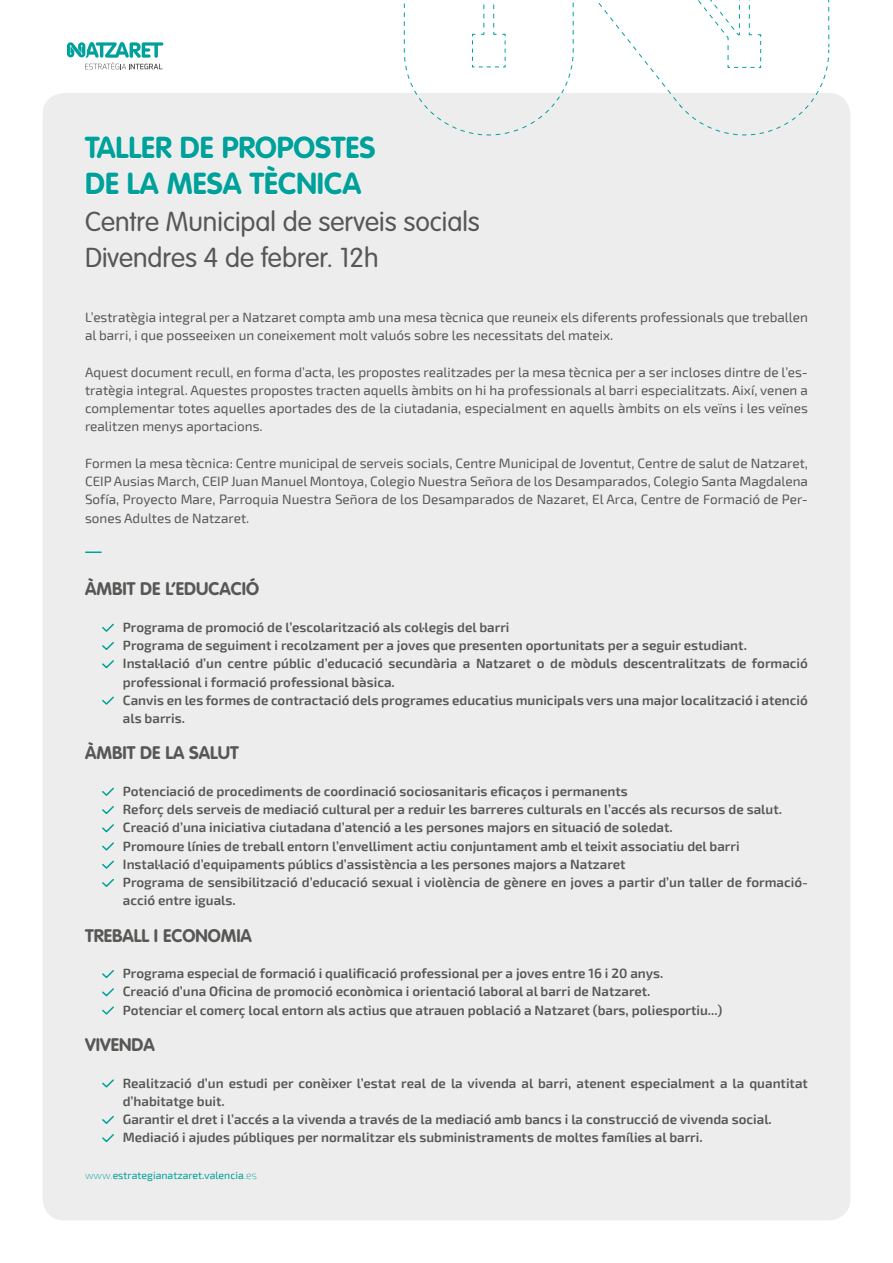
<style>
.page{position:relative;width:893px;height:1263px;background:#fff}
.page>*{position:absolute;margin:0;border:0;box-sizing:border-box;transform-origin:0 0}
.t1{font:700 30px "VAG Rounded";color:#00a19a}
.t2{font:300 27px "VAG Rounded";color:#575756}
.t3{font:700 18px "VAG Rounded";color:#575756}
.t4{font:600 13.5px/18.3px "Exo 2";color:#575756}
.t5{font:13.5px/18.1px "Exo 2";color:#575756;text-align:justify}
.t6{font:10.5px "Exo 2";color:#00a19a}
.s1{font-weight:200}
</style>
<div class="page">
<div style="left:43px;top:93px;width:807px;height:1127px;background:#ededed;border-radius:22px"></div>
<svg style="left:67px;top:42px;width:96px;height:27px"></svg>
<svg style="left:84px;top:136px;width:88px;height:23px"></svg>
<svg style="left:181px;top:136px;width:33px;height:22px"></svg>
<svg style="left:223px;top:136px;width:152px;height:23px"></svg>
<svg style="left:86px;top:173px;width:33px;height:22px"></svg>
<svg style="left:128px;top:172px;width:31px;height:23px"></svg>
<svg style="left:167px;top:172px;width:75px;height:23px"></svg>
<svg style="left:249px;top:166px;width:67px;height:29px"></svg>
<div style="left:318px;top:173px;width:5px;height:22px;border:1px solid #fff;border-radius:2px"></div>
<svg style="left:324px;top:172px;width:38px;height:23px"></svg>
<svg style="left:102px;top:623px;width:12px;height:9px"></svg>
<svg style="left:102px;top:642px;width:12px;height:8px"></svg>
<svg style="left:102px;top:660px;width:12px;height:9px"></svg>
<svg style="left:102px;top:696px;width:12px;height:9px"></svg>
<svg style="left:102px;top:787px;width:12px;height:9px"></svg>
<svg style="left:102px;top:806px;width:12px;height:8px"></svg>
<svg style="left:102px;top:824px;width:12px;height:9px"></svg>
<svg style="left:102px;top:842px;width:12px;height:9px"></svg>
<svg style="left:102px;top:860px;width:12px;height:9px"></svg>
<svg style="left:102px;top:878px;width:12px;height:9px"></svg>
<svg style="left:102px;top:970px;width:12px;height:9px"></svg>
<svg style="left:102px;top:988px;width:12px;height:9px"></svg>
<svg style="left:102px;top:1006px;width:12px;height:9px"></svg>
<svg style="left:102px;top:1079px;width:12px;height:9px"></svg>
<svg style="left:102px;top:1115px;width:12px;height:9px"></svg>
<svg style="left:102px;top:1134px;width:12px;height:9px"></svg>
<svg style="left:85px;top:551px;width:17px;height:2px"></svg>
<svg style="left:404px;top:0;width:426px;height:136px"></svg>
<p class="t1" style="left:85px;top:130px;width:292px">TALLER DE PROPOSTES</p>
<p class="t1" style="left:85px;top:166px;width:278px">DE LA MESA TÈCNICA</p>
<p class="t2" style="left:85px;top:206px;width:396px">Centre Municipal de serveis socials</p>
<p class="t2" style="left:85px;top:242px;width:295px">Divendres 4 de febrer. 12h</p>
<p class="t5" style="left:85px;top:308px;width:724px">L’estratègia integral per a Natzaret compta amb una mesa tècnica que reuneix els diferents professionals que treballen al barri, i que posseeixen un coneixement molt valuós sobre les necessitats del mateix.</p>
<p class="t5" style="left:85px;top:363px;width:724px">Aquest document recull, en forma d’acta, les propostes realitzades per la mesa tècnica per a ser incloses dintre de l’es&shy;tratègia integral. Aquestes propostes tracten aquells àmbits on hi ha professionals al barri especialitzats. Així, venen a complementar totes aquelles aportades des de la ciutadania, especialment en aquells àmbits on els veïns i les veïnes realitzen menys aportacions.</p>
<p class="t5" style="left:85px;top:454px;width:724px">Formen la mesa tècnica: Centre municipal de serveis socials, Centre Municipal de Joventut, Centre de salut de Natzaret, CEIP Ausias March, CEIP Juan Manuel Montoya, Colegio Nuestra Señora de los Desamparados, Colegio Santa Magdalena Sofía, Proyecto Mare, Parroquia Nuestra Señora de los Desamparados de Nazaret, El Arca, Centre de Formació de Per&shy;sones Adultes de Natzaret.</p>
<p class="t3" style="left:85px;top:578px;width:175px">ÀMBIT DE L’EDUCACIÓ</p>
<p class="t4" style="left:123px;top:618px;width:388px">Programa de promoció de l’escolarització als col·legis del barri</p>
<p class="t4" style="left:123px;top:636px;width:625px">Programa de seguiment i recolzament per a joves que presenten oportunitats per a seguir estudiant.</p>
<p class="t4" style="left:123px;top:655px;width:687px">Instal·lació d’un centre públic d’educació secundària a Natzaret o de mòduls descentralitzats de formació professional i formació professional bàsica.</p>
<p class="t4" style="left:123px;top:691px;width:687px">Canvis en les formes de contractació dels programes educatius municipals vers una major localització i atenció als barris.</p>
<p class="t3" style="left:85px;top:742px;width:155px">ÀMBIT DE LA SALUT</p>
<p class="t4" style="left:123px;top:782px;width:506px">Potenciació de procediments de coordinació sociosanitaris eficaços i permanents</p>
<p class="t4" style="left:123px;top:800px;width:661px">Reforç dels serveis de mediació cultural per a reduir les barreres culturals en l’accés als recursos de salut.</p>
<p class="t4" style="left:123px;top:819px;width:551px">Creació d’una iniciativa ciutadana d’atenció a les persones majors en situació de soledat.</p>
<p class="t4" style="left:123px;top:837px;width:618px">Promoure línies de treball entorn l’envelliment actiu conjuntament amb el teixit associatiu del barri</p>
<p class="t4" style="left:123px;top:855px;width:504px">Instal·lació d’equipaments públics d’assistència a les persones majors a Natzaret</p>
<p class="t4" style="left:123px;top:873px;width:686px">Programa de sensibilització d’educació sexual i violència de gènere en joves a partir d’un taller de formació&shy;acció entre iguals.</p>
<p class="t3" style="left:85px;top:925px;width:168px">TREBALL I ECONOMIA</p>
<p class="t4" style="left:123px;top:964px;width:542px">Programa especial de formació i qualificació professional per a joves entre 16 i 20 anys.</p>
<p class="t4" style="left:123px;top:983px;width:529px">Creació d’una Oficina de promoció econòmica i orientació laboral al barri de Natzaret.</p>
<p class="t4" style="left:123px;top:1001px;width:601px">Potenciar el comerç local entorn als actius que atrauen població a Natzaret (bars, poliesportiu...)</p>
<p class="t3" style="left:85px;top:1034px;width:71px">VIVENDA</p>
<p class="t4" style="left:123px;top:1074px;width:687px">Realització d’un estudi per conèixer l’estat real de la vivenda al barri, atenent especialment a la quantitat d’habitatge buit.</p>
<p class="t4" style="left:123px;top:1110px;width:651px">Garantir el dret i l’accés a la vivenda a través de la mediació amb bancs i la construcció de vivenda social.</p>
<p class="t4" style="left:123px;top:1128px;width:581px">Mediació i ajudes públiques per normalitzar els subministraments de moltes famílies al barri.</p>
<p class="t6" style="left:85px;top:1169px;width:173px"><span class="s1">www.</span>estrategianatzaret.valencia<span class="s1">.es</span></p>
</div>
